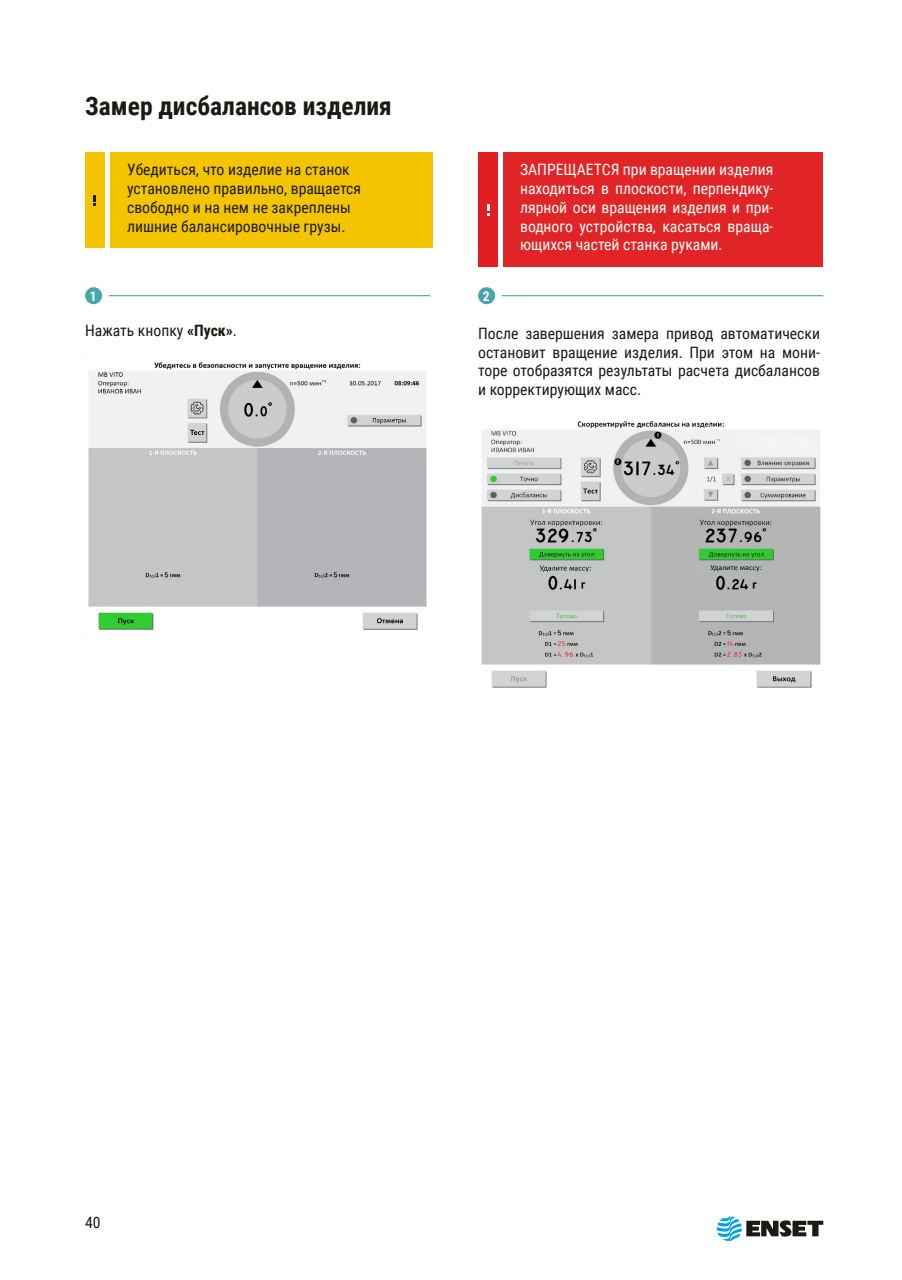
<style>
.page{position:relative;width:902px;height:1280px;background:#fff}
.page>*{position:absolute;margin:0;border:0;box-sizing:border-box;transform-origin:0 0}
.t1{font:700 25.5px "Roboto Condensed";color:#1a1b13}
.t2{font:15.75px/18.9px "Roboto Condensed";color:#1a1b13}
.t3{font:15.75px/18.9px "Roboto Condensed";color:#fff;text-align:justify}
.t4{font:700 13.5px "Roboto Condensed";color:#fff}
.s1{font-weight:700}
</style>
<div class="page">
<svg style="left:716px;top:1216px;width:107px;height:25px"></svg>
<hr style="left:109px;top:295px;width:321px;height:1px;background:#47a5ae">
<div style="left:85px;top:287px;width:17px;height:17px;background:#47a5ae;border-radius:50%"></div>
<div style="left:110px;top:153px;width:323px;height:95px;background:#f4c400"></div>
<div style="left:85px;top:153px;width:19px;height:95px;background:#f4c400"></div>
<img style="left:85px;top:358px;width:342px;height:276px">
<div style="left:503px;top:153px;width:320px;height:114px;background:#e12425"></div>
<div style="left:478px;top:153px;width:19px;height:114px;background:#e11f22"></div>
<svg style="left:487px;top:205px;width:2px;height:10px"></svg>
<hr style="left:502px;top:295px;width:321px;height:1px;background:#47a5ae">
<div style="left:478px;top:287px;width:17px;height:17px;background:#47a5ae;border-radius:50%"></div>
<img style="left:481px;top:421px;width:340px;height:267px">
<svg style="left:94px;top:195px;width:2px;height:11px"></svg>
<h1 class="t1" style="left:85px;top:88px;width:308px">Замер дисбалансов изделия</h1>
<p class="t4" style="left:90px;top:286px;width:8px">1</p>
<p class="t2" style="left:127px;top:159px;width:235px">Убедиться, что изделие на станок установлено правильно, вращается свободно и на нем не закреплены лишние балансировочные грузы.</p>
<p class="t3" style="left:520px;top:159px;width:255px">ЗАПРЕЩАЕТСЯ при вращении изделия находиться в плоскости, перпендику&shy;лярной оси вращения изделия и при&shy;водного устройства, касаться враща&shy;ющихся частей станка руками.</p>
<p class="t4" style="left:483px;top:286px;width:8px">2</p>
<p class="t2" style="left:85px;top:321px;width:153px">Нажать кнопку <span class="s1">«Пуск»</span>.</p>
<p class="t2" style="left:478px;top:323px;width:343px;text-align:justify">После завершения замера привод автоматически остановит вращение изделия. При этом на мони&shy;торе отобразятся результаты расчета дисбалансов и корректирующих масс.</p>
<p class="t2" style="left:85px;top:1212px;width:17px">40</p>
</div>
